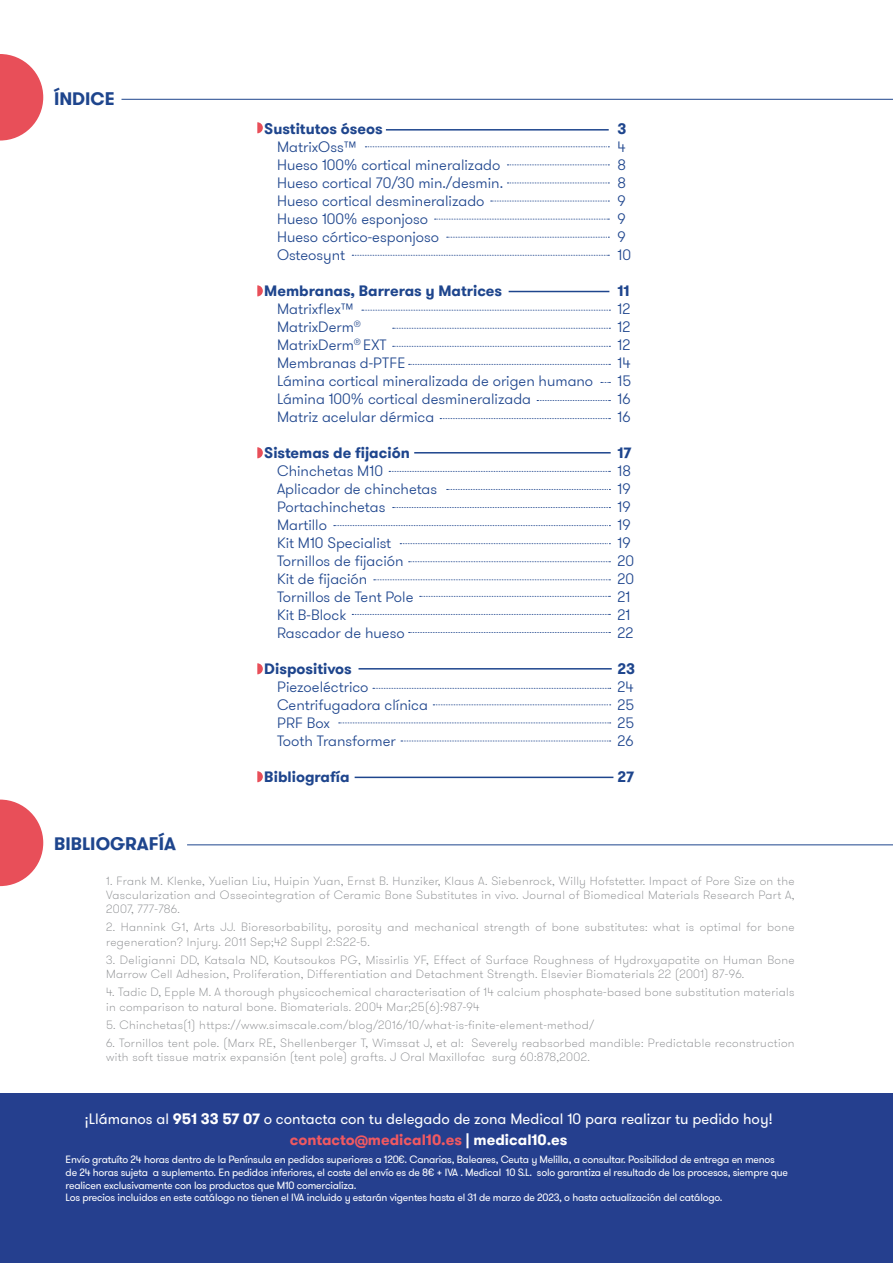
<style>
.page{position:relative;width:893px;height:1263px;background:#fff}
.page>*{position:absolute;margin:0;border:0;box-sizing:border-box;transform-origin:0 0}
.CUERPO_DE_TEXTO{font:700 18px "GT Walsheim Pro";color:#1e458d}
.CUERPO_DE_TEXTO-2{font:300 15px "GT Walsheim Pro";color:#1e458d}
.CUERPO_DE_TEXTO-3{font:700 15px "GT Walsheim Pro";color:#1e458d}
.t1{font:15px "GT Walsheim Pro";color:#fff}
.t2{font:700 15px "GT Walsheim Pro";color:#f05961}
.Estilo_de_párrafo_1{font:700 15px "GT Walsheim Pro";color:#1e458d}
.LLAMADAS_DE_ACLARACI{font:100 12px/14.4px "GT Walsheim Pro";letter-spacing:.03em;color:#85878a}
.t3{font:10.5px/12.6px "GT Walsheim Pro";letter-spacing:-.02em;color:#fff}
.s1{font-weight:700}
.s2{color:#fff}
</style>
<div class="page">
<svg style="left:0;top:799px;width:43px;height:87px"></svg>
<hr style="left:187px;top:844px;width:706px;height:1px;background:#1e458d">
<div style="left:0;top:1094px;width:893px;height:169px;background:#253f8e"></div>
<svg style="left:257px;top:122px;width:6px;height:11px"></svg>
<svg style="left:257px;top:285px;width:6px;height:11px"></svg>
<svg style="left:257px;top:447px;width:6px;height:11px"></svg>
<svg style="left:257px;top:663px;width:6px;height:11px"></svg>
<svg style="left:257px;top:771px;width:6px;height:11px"></svg>
<svg style="left:365px;top:146px;width:244px;height:1px"></svg>
<svg style="left:507px;top:164px;width:102px;height:1px"></svg>
<svg style="left:507px;top:183px;width:102px;height:1px"></svg>
<svg style="left:491px;top:201px;width:118px;height:1px"></svg>
<svg style="left:435px;top:219px;width:174px;height:1px"></svg>
<svg style="left:447px;top:237px;width:162px;height:1px"></svg>
<svg style="left:352px;top:255px;width:257px;height:1px"></svg>
<svg style="left:362px;top:310px;width:248px;height:1px"></svg>
<svg style="left:393px;top:328px;width:217px;height:1px"></svg>
<svg style="left:393px;top:346px;width:217px;height:1px"></svg>
<svg style="left:409px;top:364px;width:201px;height:1px"></svg>
<svg style="left:537px;top:400px;width:73px;height:1px"></svg>
<svg style="left:440px;top:418px;width:170px;height:1px"></svg>
<svg style="left:389px;top:471px;width:221px;height:1px"></svg>
<svg style="left:447px;top:489px;width:163px;height:1px"></svg>
<svg style="left:393px;top:507px;width:217px;height:1px"></svg>
<svg style="left:334px;top:525px;width:276px;height:1px"></svg>
<svg style="left:400px;top:543px;width:210px;height:1px"></svg>
<svg style="left:409px;top:561px;width:201px;height:1px"></svg>
<svg style="left:374px;top:579px;width:236px;height:1px"></svg>
<svg style="left:420px;top:596px;width:190px;height:1px"></svg>
<svg style="left:352px;top:614px;width:258px;height:1px"></svg>
<svg style="left:409px;top:632px;width:201px;height:1px"></svg>
<svg style="left:373px;top:688px;width:238px;height:1px"></svg>
<svg style="left:433px;top:704px;width:178px;height:1px"></svg>
<svg style="left:339px;top:722px;width:272px;height:1px"></svg>
<svg style="left:401px;top:741px;width:210px;height:1px"></svg>
<hr style="left:386px;top:129px;width:223px;height:2px;background:#1e458d">
<hr style="left:509px;top:291px;width:100px;height:1px;background:#1e458d">
<hr style="left:414px;top:452px;width:197px;height:1px;background:#1e458d">
<hr style="left:358px;top:668px;width:254px;height:1px;background:#1e458d">
<hr style="left:355px;top:777px;width:258px;height:1px;background:#1e458d">
<svg style="left:0;top:54px;width:43px;height:87px"></svg>
<hr style="left:122px;top:99px;width:771px;height:1px;background:#1e458d">
<p class="CUERPO_DE_TEXTO" style="left:54px;top:87px;width:62px">ÍNDICE</p>
<p class="CUERPO_DE_TEXTO" style="left:54px;top:832px;width:123px">BIBLIOGRAFÍA</p>
<p class="CUERPO_DE_TEXTO-3" style="left:264px;top:119px;width:120px">Sustitutos óseos</p>
<p class="CUERPO_DE_TEXTO-2" style="left:277px;top:137px;width:80px">MatrixOss™</p>
<p class="CUERPO_DE_TEXTO-2" style="left:277px;top:155px;width:225px">Hueso 100% cortical mineralizado</p>
<p class="CUERPO_DE_TEXTO-2" style="left:277px;top:173px;width:228px">Hueso cortical 70/30 min./desmin.</p>
<p class="CUERPO_DE_TEXTO-2" style="left:277px;top:191px;width:209px">Hueso cortical desmineralizado</p>
<p class="CUERPO_DE_TEXTO-2" style="left:277px;top:209px;width:153px">Hueso 100% esponjoso</p>
<p class="CUERPO_DE_TEXTO-2" style="left:277px;top:227px;width:164px">Hueso córtico-esponjoso</p>
<p class="CUERPO_DE_TEXTO-2" style="left:277px;top:245px;width:70px">Osteosynt</p>
<p class="CUERPO_DE_TEXTO-3" style="left:264px;top:281px;width:239px">Membranas, Barreras y Matrices</p>
<p class="CUERPO_DE_TEXTO-2" style="left:277px;top:299px;width:77px">Matrixflex™</p>
<p class="CUERPO_DE_TEXTO-2" style="left:277px;top:317px;width:86px">MatrixDerm<sup>®</sup></p>
<p class="CUERPO_DE_TEXTO-2" style="left:277px;top:335px;width:111px">MatrixDerm<sup>®</sup> EXT</p>
<p class="CUERPO_DE_TEXTO-2" style="left:277px;top:353px;width:130px">Membranas d-PTFE</p>
<p class="CUERPO_DE_TEXTO-2" style="left:277px;top:371px;width:318px">Lámina cortical mineralizada de origen humano</p>
<p class="CUERPO_DE_TEXTO-2" style="left:277px;top:389px;width:256px">Lámina 100% cortical desmineralizada</p>
<p class="CUERPO_DE_TEXTO-2" style="left:277px;top:407px;width:159px">Matriz acelular dérmica</p>
<p class="CUERPO_DE_TEXTO-3" style="left:264px;top:443px;width:147px">Sistemas de fijación</p>
<p class="CUERPO_DE_TEXTO-2" style="left:277px;top:461px;width:107px">Chinchetas M10</p>
<p class="CUERPO_DE_TEXTO-2" style="left:277px;top:479px;width:162px">Aplicador de chinchetas</p>
<p class="CUERPO_DE_TEXTO-2" style="left:277px;top:497px;width:110px">Portachinchetas</p>
<p class="CUERPO_DE_TEXTO-2" style="left:277px;top:515px;width:51px">Martillo</p>
<p class="CUERPO_DE_TEXTO-2" style="left:277px;top:533px;width:116px">Kit M10 Specialist</p>
<p class="CUERPO_DE_TEXTO-2" style="left:277px;top:551px;width:128px">Tornillos de fijación</p>
<p class="CUERPO_DE_TEXTO-2" style="left:277px;top:569px;width:92px">Kit de fijación</p>
<p class="CUERPO_DE_TEXTO-2" style="left:277px;top:587px;width:138px">Tornillos de Tent Pole</p>
<p class="CUERPO_DE_TEXTO-2" style="left:277px;top:605px;width:71px">Kit B-Block</p>
<p class="CUERPO_DE_TEXTO-2" style="left:277px;top:623px;width:129px">Rascador de hueso</p>
<p class="CUERPO_DE_TEXTO-3" style="left:264px;top:659px;width:89px">Dispositivos</p>
<p class="CUERPO_DE_TEXTO-2" style="left:277px;top:677px;width:93px">Piezoeléctrico</p>
<p class="CUERPO_DE_TEXTO-2" style="left:277px;top:695px;width:152px">Centrifugadora clínica</p>
<p class="CUERPO_DE_TEXTO-2" style="left:277px;top:713px;width:55px">PRF Box</p>
<p class="CUERPO_DE_TEXTO-2" style="left:277px;top:731px;width:120px">Tooth Transformer</p>
<p class="CUERPO_DE_TEXTO-3" style="left:264px;top:767px;width:87px">Bibliografía</p>
<p class="Estilo_de_párrafo_1" style="left:618px;top:119px;width:11px">3</p>
<p class="CUERPO_DE_TEXTO-2" style="left:618px;top:137px;width:10px">4</p>
<p class="CUERPO_DE_TEXTO-2" style="left:618px;top:155px;width:10px">8</p>
<p class="CUERPO_DE_TEXTO-2" style="left:618px;top:173px;width:10px">8</p>
<p class="CUERPO_DE_TEXTO-2" style="left:618px;top:191px;width:10px">9</p>
<p class="CUERPO_DE_TEXTO-2" style="left:618px;top:209px;width:10px">9</p>
<p class="CUERPO_DE_TEXTO-2" style="left:618px;top:227px;width:10px">9</p>
<p class="CUERPO_DE_TEXTO-2" style="left:618px;top:245px;width:15px">10</p>
<p class="CUERPO_DE_TEXTO-3" style="left:618px;top:281px;width:14px">11</p>
<p class="CUERPO_DE_TEXTO-2" style="left:618px;top:299px;width:14px">12</p>
<p class="CUERPO_DE_TEXTO-2" style="left:618px;top:317px;width:14px">12</p>
<p class="CUERPO_DE_TEXTO-2" style="left:618px;top:335px;width:14px">12</p>
<p class="CUERPO_DE_TEXTO-2" style="left:618px;top:353px;width:15px">14</p>
<p class="CUERPO_DE_TEXTO-2" style="left:618px;top:371px;width:15px">15</p>
<p class="CUERPO_DE_TEXTO-2" style="left:618px;top:389px;width:15px">16</p>
<p class="CUERPO_DE_TEXTO-2" style="left:618px;top:407px;width:15px">16</p>
<p class="CUERPO_DE_TEXTO-3" style="left:618px;top:443px;width:16px">17</p>
<p class="CUERPO_DE_TEXTO-2" style="left:618px;top:461px;width:15px">18</p>
<p class="CUERPO_DE_TEXTO-2" style="left:618px;top:479px;width:15px">19</p>
<p class="CUERPO_DE_TEXTO-2" style="left:618px;top:497px;width:15px">19</p>
<p class="CUERPO_DE_TEXTO-2" style="left:618px;top:515px;width:15px">19</p>
<p class="CUERPO_DE_TEXTO-2" style="left:618px;top:533px;width:15px">19</p>
<p class="CUERPO_DE_TEXTO-2" style="left:618px;top:551px;width:18px">20</p>
<p class="CUERPO_DE_TEXTO-2" style="left:618px;top:569px;width:18px">20</p>
<p class="CUERPO_DE_TEXTO-2" style="left:618px;top:587px;width:14px">21</p>
<p class="CUERPO_DE_TEXTO-2" style="left:618px;top:605px;width:14px">21</p>
<p class="CUERPO_DE_TEXTO-2" style="left:618px;top:623px;width:17px">22</p>
<p class="CUERPO_DE_TEXTO-3" style="left:618px;top:659px;width:19px">23</p>
<p class="CUERPO_DE_TEXTO-2" style="left:618px;top:677px;width:18px">24</p>
<p class="CUERPO_DE_TEXTO-2" style="left:618px;top:695px;width:18px">25</p>
<p class="CUERPO_DE_TEXTO-2" style="left:618px;top:713px;width:18px">25</p>
<p class="CUERPO_DE_TEXTO-2" style="left:618px;top:731px;width:17px">26</p>
<p class="CUERPO_DE_TEXTO-3" style="left:618px;top:767px;width:18px">27</p>
<p class="LLAMADAS_DE_ACLARACI" style="left:106px;top:873px;width:690px;text-align:justify">1. Frank M. Klenke, Yuelian Liu, Huipin Yuan, Ernst B. Hunziker, Klaus A. Siebenrock, Willy Hofstetter. Impact of Pore Size on the Vascularization and Osseointegration of Ceramic Bone Substitutes in vivo. Journal of Biomedical Materials Research Part A, 2007, 777-786.</p>
<p class="LLAMADAS_DE_ACLARACI" style="left:106px;top:920px;width:690px">2. Hannink G1, Arts JJ. Bioresorbability, porosity and mechanical strength of bone substitutes: what is optimal for bone regeneration? Injury. 2011 Sep;42 Suppl 2:S22-5.</p>
<p class="LLAMADAS_DE_ACLARACI" style="left:106px;top:953px;width:690px">3. Deligianni DD, Katsala ND, Koutsoukos PG, Missirlis YF, Effect of Surface Roughness of Hydroxyapatite on Human Bone<br>Marrow Cell Adhesion, Proliferation, Differentiation and Detachment Strength. Elsevier Biomaterials 22 (2001) 87-96.</p>
<p class="LLAMADAS_DE_ACLARACI" style="left:106px;top:985px;width:690px">4. Tadic D, Epple M. A thorough physicochemical characterisation of 14 calcium phosphate-based bone substitution materials in comparison to natural bone. Biomaterials. 2004 Mar;25(6):987-94</p>
<p class="LLAMADAS_DE_ACLARACI" style="left:106px;top:1017px;width:489px">5. Chinchetas(1) https://www.simscale.com/blog/2016/10/what-is-finite-element-method/</p>
<p class="LLAMADAS_DE_ACLARACI" style="left:106px;top:1035px;width:690px">6. Tornillos tent pole. (Marx RE, Shellenberger T, Wimssat J, et al: Severely reabsorbed mandible: Predictable reconstruction with soft tissue matrix expansión (tent pole) grafts. J Oral Maxillofac surg 60:878,2002.</p>
<p class="t1" style="left:84px;top:1110px;width:690px">¡Llámanos al <span class="s1">951 33 57 07</span> o contacta con tu delegado de zona Medical 10 para realizar tu pedido hoy!</p>
<p class="t2" style="left:290px;top:1130px;width:279px">contacto@medical10.es <span class="s2">| medical10.es</span></p>
<p class="t3" style="left:66px;top:1154px;width:724px">Envío gratuíto 24 horas dentro de la Península en pedidos superiores a 120€. Canarias, Baleares, Ceuta y Melilla, a consultar. Posibilidad de entrega en menos de 24 horas sujeta a suplemento. En pedidos inferiores, el coste del envío es de 8€ + IVA . Medical 10 S.L. solo garantiza el resultado de los procesos, siempre que realicen exclusivamente con los productos que M10 comercializa.</p>
<p class="t3" style="left:66px;top:1191px;width:658px">Los precios incluidos en este catálogo no tienen el IVA incluido y estarán vigentes hasta el 31 de marzo de 2023, o hasta actualización del catálogo.</p>
</div>
